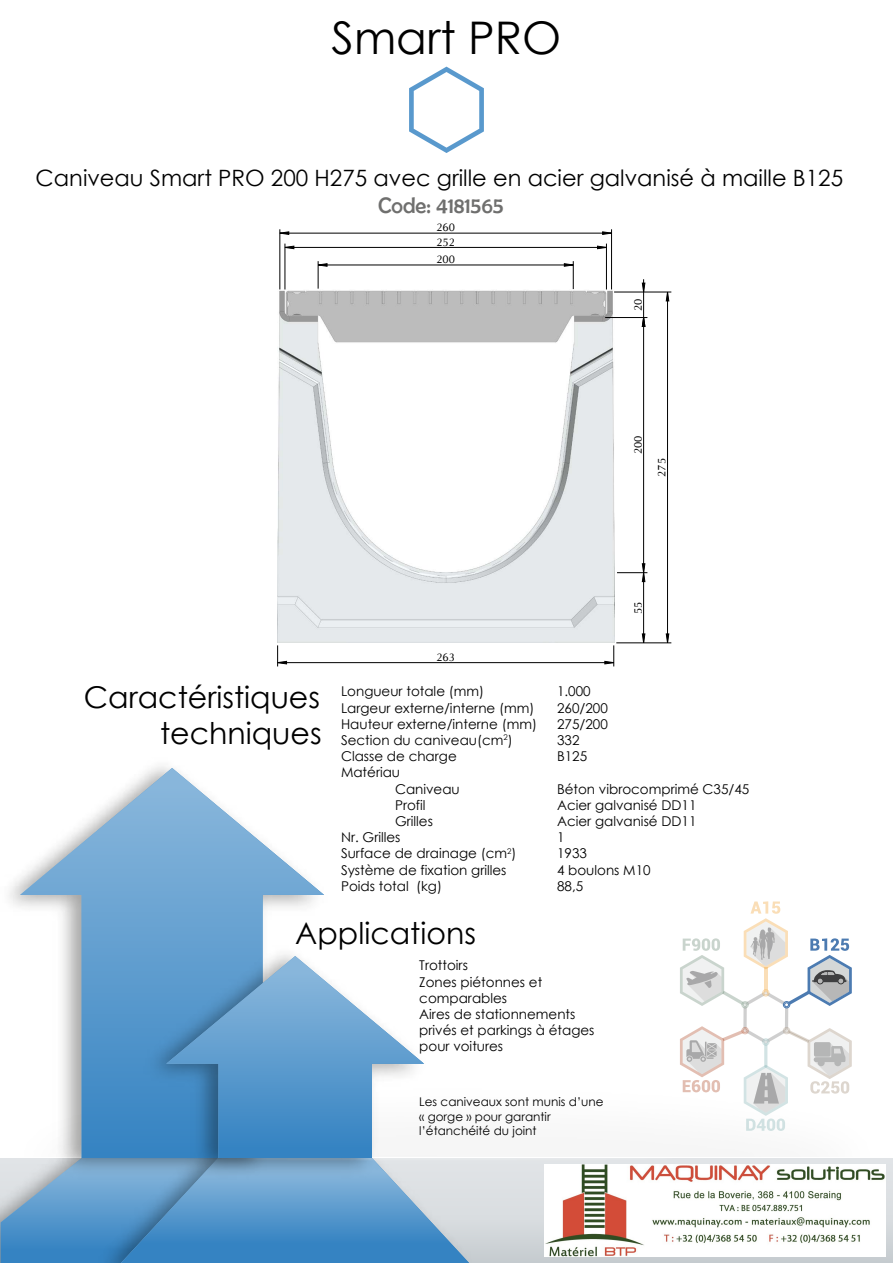
<style>
.page{position:relative;width:893px;height:1263px;background:#fff}
.page>*{position:absolute;margin:0;border:0;box-sizing:border-box;transform-origin:0 0}
.t1{font:45px "Century Gothic";color:#000}
.t2{font:30px/36px "Century Gothic";color:#000;text-align:right}
.t3{font:22.5px/26.8px "Century Gothic";color:#000;text-align:center}
.t4{font:13.5px/16.2px "Century Gothic";color:#000}
.t5{font:12px/14.4px "Century Gothic";color:#000}
.t6{font:11.25px/14.2px "CG Omega";color:#000}
.s1{font-family:"Berlin Sans FB";color:#6f6f6e}
</style>
<div class="page">
<svg style="left:409px;top:67px;width:75px;height:86px"></svg>
<svg style="left:482px;top:1158px;width:410px;height:105px;background:#d2d6da"></svg>
<svg style="left:1px;top:1184px;width:468px;height:79px;background:#4e91c6"></svg>
<img style="left:168px;top:1158px;width:557px;height:56px">
<img style="left:0;top:766px;width:336px;height:418px">
<svg style="left:20px;top:768px;width:304px;height:390px"></svg>
<img style="left:133px;top:936px;width:303px;height:247px">
<svg style="left:166px;top:956px;width:258px;height:202px"></svg>
<svg style="left:743px;top:1008px;width:4px;height:18px"></svg>
<hr style="left:785px;top:1006px;width:3px;height:24px;background:#706f6f">
<svg style="left:680px;top:1026px;width:172px;height:105px"></svg>
<svg style="left:680px;top:901px;width:172px;height:107px"></svg>
<img style="left:278px;top:290px;width:336px;height:353px">
<svg style="left:279px;top:231px;width:11px;height:4px"></svg>
<svg style="left:602px;top:231px;width:9px;height:4px"></svg>
<svg style="left:284px;top:245px;width:11px;height:4px"></svg>
<svg style="left:597px;top:245px;width:9px;height:4px"></svg>
<svg style="left:642px;top:633px;width:4px;height:10px"></svg>
<svg style="left:642px;top:563px;width:4px;height:19px"></svg>
<svg style="left:642px;top:318px;width:4px;height:9px"></svg>
<svg style="left:642px;top:282px;width:4px;height:10px"></svg>
<svg style="left:665px;top:633px;width:5px;height:10px"></svg>
<svg style="left:665px;top:291px;width:5px;height:11px"></svg>
<hr style="left:278px;top:662px;width:336px;height:1px;background:#000">
<svg style="left:277px;top:645px;width:10px;height:21px"></svg>
<hr style="left:280px;top:229px;width:1px;height:60px;background:#000">
<hr style="left:285px;top:244px;width:1px;height:45px;background:#000">
<hr style="left:616px;top:643px;width:55px;height:1px;background:#000">
<svg style="left:317px;top:261px;width:11px;height:28px"></svg>
<hr style="left:617px;top:572px;width:30px;height:1px;background:#000">
<svg style="left:564px;top:261px;width:10px;height:28px"></svg>
<hr style="left:606px;top:244px;width:1px;height:45px;background:#000">
<hr style="left:605px;top:317px;width:42px;height:1px;background:#000">
<hr style="left:611px;top:229px;width:1px;height:60px;background:#000">
<svg style="left:604px;top:645px;width:10px;height:21px"></svg>
<hr style="left:614px;top:292px;width:57px;height:1px;background:#000">
<hr style="left:643px;top:279px;width:1px;height:364px;background:#000">
<hr style="left:318px;top:265px;width:255px;height:1px;background:#000">
<hr style="left:667px;top:292px;width:1px;height:351px;background:#000">
<hr style="left:285px;top:247px;width:321px;height:1px;background:#000">
<hr style="left:280px;top:233px;width:332px;height:1px;background:#000">
<img style="left:544px;top:1164px;width:342px;height:92px">
<p class="t1" style="left:332px;top:6px;width:231px">Smart PRO</p>
<p class="t3" style="left:36px;top:164px;width:809px">Caniveau Smart PRO 200 H275 avec grille en acier galvanisé à maille B125<br><span class="s1">Code: 4181565</span></p>
<p class="t6" style="left:436px;top:220px;width:20px">260<br>252</p>
<p class="t6" style="left:436px;top:252px;width:20px">200</p>
<p class="t6" style="left:631px;top:311px;width:14px;rotate:-90deg">20</p>
<p class="t6" style="left:631px;top:454px;width:20px;rotate:-90deg">200</p>
<p class="t6" style="left:655px;top:477px;width:20px;rotate:-90deg">275</p>
<p class="t2" style="left:84px;top:678px;width:239px">Caractéristiques techniques</p>
<p class="t6" style="left:436px;top:650px;width:20px">263</p>
<p class="t6" style="left:631px;top:614px;width:14px;rotate:-90deg">55</p>
<p class="t4" style="left:341px;top:683px;width:145px">Longueur totale (mm)</p>
<p class="t4" style="left:557px;top:683px;width:35px">1.000</p>
<p class="t4" style="left:341px;top:699px;width:195px">Largeur externe/interne (mm)</p>
<p class="t4" style="left:557px;top:699px;width:52px">260/200</p>
<p class="t4" style="left:341px;top:715px;width:197px">Hauteur externe/interne (mm)</p>
<p class="t4" style="left:557px;top:715px;width:52px">275/200</p>
<p class="t4" style="left:341px;top:732px;width:173px">Section du caniveau(cm<sup>2</sup>)</p>
<p class="t4" style="left:557px;top:732px;width:24px">332</p>
<p class="t4" style="left:341px;top:748px;width:117px">Classe de charge</p>
<p class="t4" style="left:557px;top:748px;width:32px">B125</p>
<p class="t4" style="left:395px;top:764px;width:66px;text-indent:-54px">Matériau<br>Caniveau</p>
<p class="t4" style="left:557px;top:780px;width:194px">Béton vibrocomprimé C35/45</p>
<p class="t4" style="left:395px;top:796px;width:32px">Profil</p>
<p class="t4" style="left:557px;top:796px;width:141px">Acier galvanisé DD11</p>
<p class="t4" style="left:395px;top:813px;width:39px">Grilles</p>
<p class="t4" style="left:557px;top:813px;width:141px">Acier galvanisé DD11</p>
<p class="t4" style="left:341px;top:829px;width:61px">Nr. Grilles</p>
<p class="t4" style="left:557px;top:829px;width:9px">1</p>
<p class="t4" style="left:341px;top:845px;width:177px">Surface de drainage (cm<sup>2</sup>)</p>
<p class="t4" style="left:557px;top:845px;width:31px">1933</p>
<p class="t4" style="left:341px;top:861px;width:167px">Système de fixation grilles</p>
<p class="t4" style="left:557px;top:861px;width:95px">4 boulons M10</p>
<p class="t4" style="left:341px;top:877px;width:102px">Poids total (kg)</p>
<p class="t4" style="left:557px;top:877px;width:28px">88,5</p>
<p class="t2" style="left:295px;top:915px;width:182px">Applications</p>
<p class="t4" style="left:419px;top:957px;width:177px">Trottoirs<br>Zones piétonnes et comparables<br>Aires de stationnements privés et parkings à étages pour voitures</p>
<p class="t5" style="left:419px;top:1095px;width:186px">Les caniveaux sont munis d’une « gorge » pour garantir l’étanchéité du joint</p>
</div>
